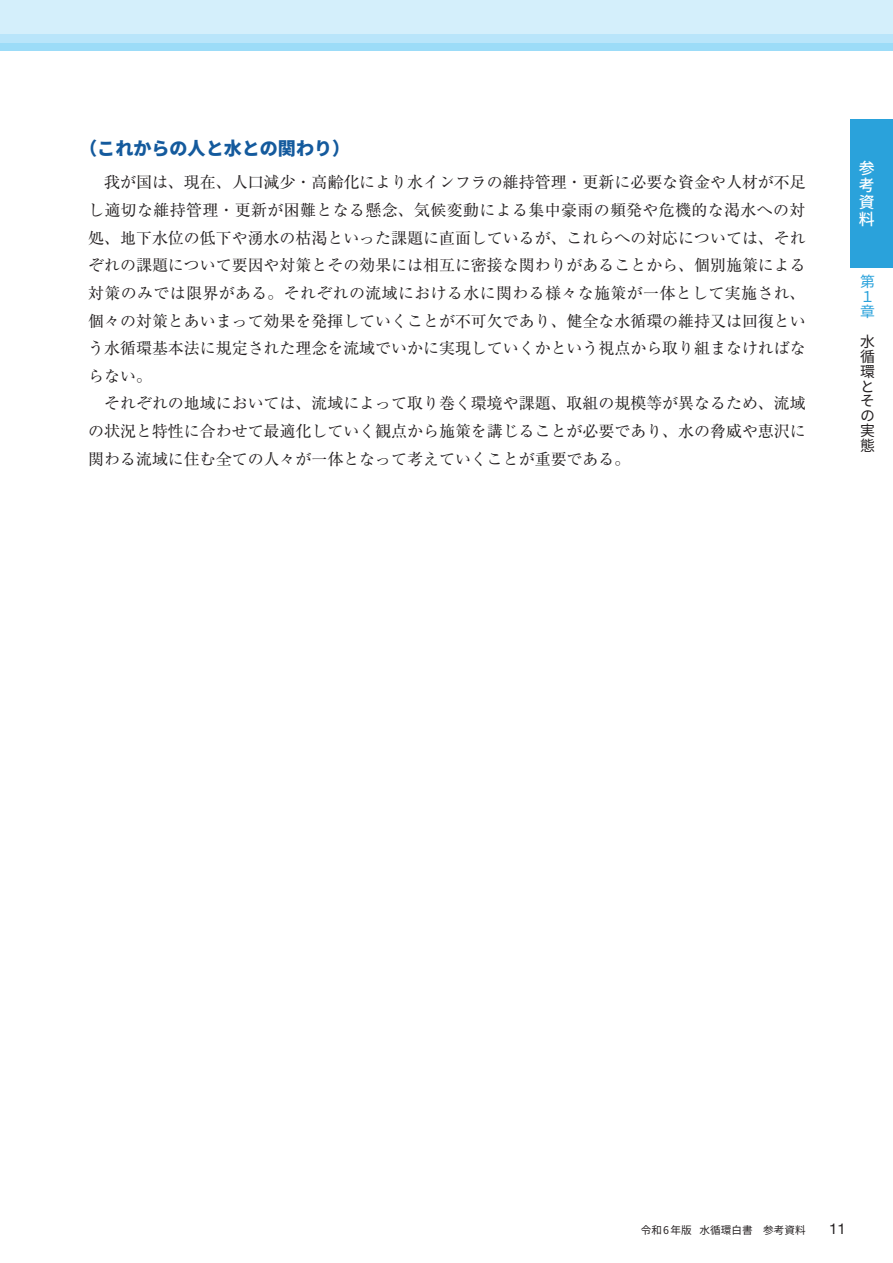
<style>
.page{position:relative;width:893px;height:1263px;background:#fff}
.page>*{position:absolute;margin:0;border:0;box-sizing:border-box;transform-origin:0 0}
.t1{font:900 18px "Noto Sans CJ Kjp";color:#145a9d}
.t2{font:15.9px/27.6px "Ryumin Pr 6 N";color:#231f20;text-align:justify}
.t3{font:500 15.9px/16.8px "Noto Sans CJ Kjp";color:#fff;text-align:justify}
.t4{font:14.85px/14.9px "Noto Sans CJ Kjp";color:#231f20}
.t5{font:14.85px/14.9px "Noto Sans CJ Kjp";color:#2aa2db;text-align:justify}
.t6{font:14.85px "Helvetica Neue";color:#231f20}
.t7{font:10.65px "Noto Sans CJ Kjp";color:#231f20}
</style>
<div class="page">
<div style="left:0;top:0;width:893px;height:51px;background:#9cdcf8"></div>
<div style="left:0;top:0;width:893px;height:43px;background:#b9e5fa"></div>
<div style="left:0;top:0;width:893px;height:34px;background:#d4effb"></div>
<div style="left:850px;top:119px;width:43px;height:149px;background:#2aa2db"></div>
<p class="t1" style="left:79px;top:138px;width:273px">（これからの人と水との関わり）</p>
<p class="t2" style="left:88px;top:168px;width:719px;text-indent:16px">我が国は、現在、人口減少・高齢化により水インフラの維持管理・更新に必要な資金や人材が不足し適切な維持管理・更新が困難となる懸念、気候変動による集中豪雨の頻発や危機的な渇水への対処、地下水位の低下や湧水の枯渇といった課題に直面しているが、これらへの対応については、それぞれの課題について要因や対策とその効果には相互に密接な関わりがあることから、個別施策による対策のみでは限界がある。それぞれの流域における水に関わる様々な施策が一体として実施され、個々の対策とあいまって効果を発揮していくことが不可欠であり、健全な水循環の維持又は回復という水循環基本法に規定された理念を流域でいかに実現していくかという視点から取り組まなければならない。</p>
<p class="t2" style="left:88px;top:389px;width:719px;text-indent:16px">それぞれの地域においては、流域によって取り巻く環境や課題、取組の規模等が異なるため、流域の状況と特性に合わせて最適化していく観点から施策を講じることが必要であり、水の脅威や恵沢に関わる流域に住む全ての人々が一体となって考えていくことが重要である。</p>
<p class="t3" style="left:859px;top:161px;width:17px">参考資料</p>
<p class="t5" style="left:860px;top:275px;width:16px">第1章</p>
<p class="t4" style="left:860px;top:334px;width:16px">水循環とその実態</p>
<p class="t7" style="left:641px;top:1224px;width:167px">令和 6 年版 水循環白書　参考資料</p>
<p class="t6" style="left:829px;top:1218px;width:18px">11</p>
</div>
